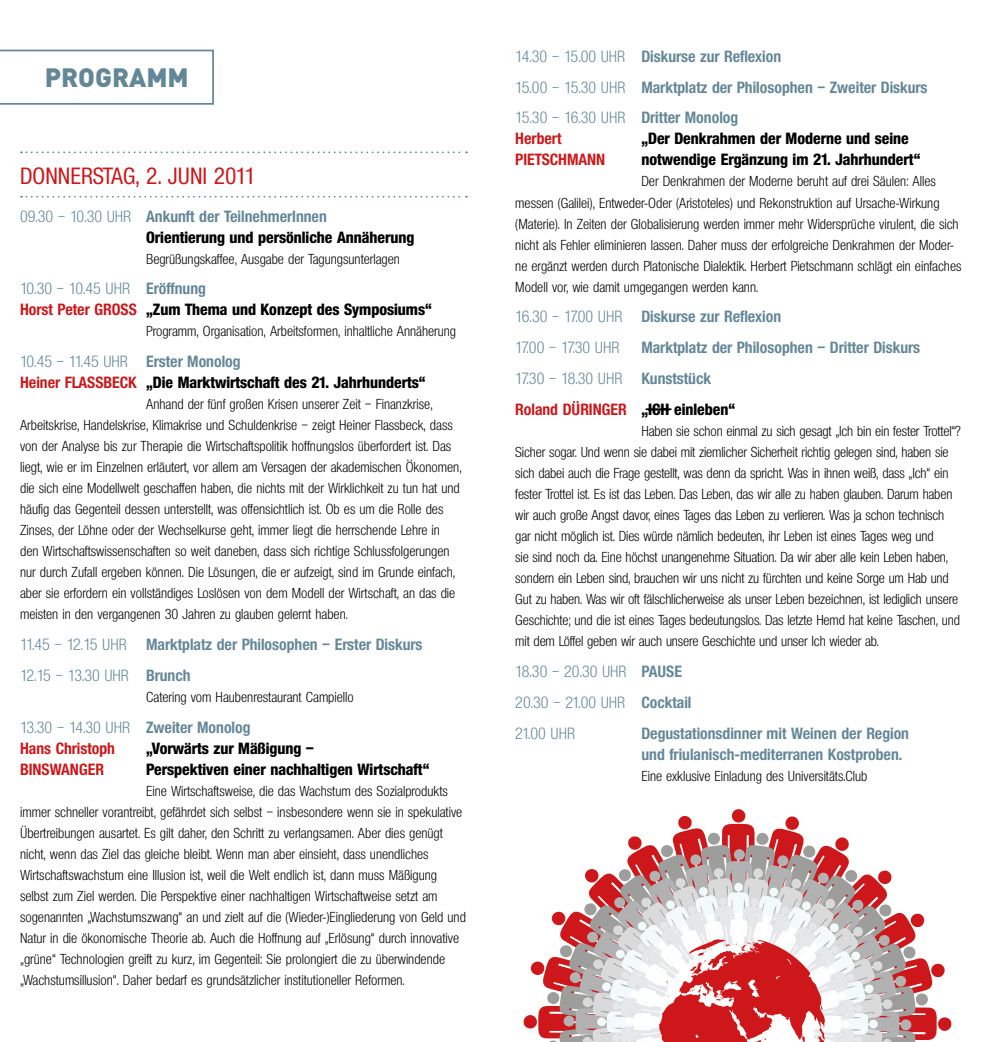
<style>
.page{position:relative;width:983px;height:1042px;background:#fff}
.page>*{position:absolute;margin:0;border:0;box-sizing:border-box;transform-origin:0 0}
.t1{font:900 26.25px "DIN";color:#648798}
.t2{font:500 condensed 22.75px "Olnova";color:#cd171a}
.t3{font:700 condensed 15.75px/21px "Olnova";color:#648798}
.t4{font:800 condensed 15.75px/21px "Olnova";color:#000}
.t5{font:condensed 15.75px "Olnova";color:#648798}
.t6{font:700 condensed 15.75px/31px "Olnova";color:#cd171a}
.t7{font:condensed 14px/21px "Olnova";color:#000}
.s1{font-weight:700;color:#648798}
.s2{font-weight:700;color:#cd171a}
.s3{color:#648798}
.s4{font-weight:800;color:#000}
</style>
<div class="page">
<svg style="left:21px;top:151px;width:446px;height:2px"></svg>
<svg style="left:21px;top:196px;width:446px;height:2px"></svg>
<svg style="left:648px;top:410px;width:21px;height:1px"></svg>
<svg style="left:523px;top:809px;width:428px;height:231px"></svg>
<svg style="left:545px;top:831px;width:384px;height:211px"></svg>
<svg style="left:562px;top:848px;width:350px;height:194px"></svg>
<svg style="left:581px;top:867px;width:312px;height:175px;background:#c29fa0"></svg>
<svg style="left:596px;top:882px;width:282px;height:160px;background:#c5aeae"></svg>
<svg style="left:611px;top:897px;width:252px;height:145px"></svg>
<hr style="left:645px;top:408px;width:26px;height:2px;background:#000">
<svg style="left:0;top:50px;width:214px;height:55px"></svg>
<h1 class="t1" style="left:45px;top:60px;width:146px">PROGRAMM</h1>
<h2 class="t2" style="left:20px;top:163px;width:25px">DONNERSTAG</h2>
<h2 class="t2" style="left:135px;top:163px;width:122px">, 2. JUNI 2011</h2>
<p class="t5" style="left:20px;top:207px;width:104px">09.30 – 10.30 Uhr</p>
<p class="t3" style="left:146px;top:205px;width:182px">Ankunft der TeilnehmerInnen</p>
<p class="t4" style="left:146px;top:226px;width:269px">Orientierung und persönliche Annäherung</p>
<p class="t7" style="left:146px;top:248px;width:255px">Begrüßungskaffee, Ausgabe der Tagungsunterlagen</p>
<p class="t5" style="left:20px;top:279px;width:102px">10.30 – 10.45 Uhr</p>
<p class="t4" style="left:20px;top:278px;width:413px;text-indent:126px"><span class="s1">Eröffnung<br></span><span class="s2">Horst Peter GroSS</span> „Zum Thema und Konzept des Symposiums“</p>
<p class="t7" style="left:146px;top:321px;width:311px">Programm, Organisation, Arbeitsformen, inhaltliche Annäherung</p>
<p class="t5" style="left:20px;top:352px;width:100px">10.45 – 11.45 Uhr</p>
<p class="t4" style="left:20px;top:351px;width:407px;text-indent:126px"><span class="s1">Erster Monolog<br></span><span class="s2">Heiner FLASSBECK</span> „Die Marktwirtschaft des 21. Jahrhunderts“</p>
<p class="t7" style="left:20px;top:394px;width:443px;text-indent:126px">Anhand der fünf großen Krisen unserer Zeit – Finanzkrise, Arbeitskrise, Handelskrise, Klimakrise und Schuldenkrise – zeigt Heiner Flassbeck, dass von der Analyse bis zur Therapie die Wirtschaftspolitik hoffnungslos überfordert ist. Das liegt, wie er im Einzelnen erläutert, vor allem am Versagen der akademischen Ökonomen, die sich eine Modellwelt geschaffen haben, die nichts mit der Wirklichkeit zu tun hat und häufig das Gegenteil dessen unterstellt, was offensichtlich ist. Ob es um die Rolle des Zinses, der Löhne oder der Wechselkurse geht, immer liegt die herrschende Lehre in den Wirtschaftswissenschaften so weit daneben, dass sich richtige Schlussfolgerungen nur durch Zufall ergeben können. Die Lösungen, die er aufzeigt, sind im Grunde einfach, aber sie erfordern ein vollständiges Loslösen von dem Modell der Wirtschaft, an das die meisten in den vergangenen 30 Jahren zu glauben gelernt haben.</p>
<p class="t5" style="left:20px;top:635px;width:99px">11.45 – 12.15 Uhr</p>
<p class="t3" style="left:146px;top:634px;width:277px">Marktplatz der Philosophen – Erster Diskurs</p>
<p class="t5" style="left:20px;top:666px;width:101px">12.15 – 13.30 Uhr</p>
<p class="t3" style="left:146px;top:665px;width:46px">Brunch</p>
<p class="t7" style="left:146px;top:687px;width:209px">Catering vom Haubenrestaurant Campiello</p>
<p class="t5" style="left:20px;top:718px;width:102px">13.30 – 14.30 Uhr</p>
<p class="t3" style="left:146px;top:717px;width:106px">Zweiter Monolog</p>
<p class="t6" style="left:20px;top:733px;width:96px">Hans Christoph</p>
<p class="t4" style="left:146px;top:738px;width:169px">„Vorwärts zur Mäßigung –</p>
<p class="t6" style="left:20px;top:754px;width:84px">BINSWANGER</p>
<p class="t4" style="left:146px;top:759px;width:285px">Perspektiven einer nachhaltigen Wirtschaft“</p>
<p class="t7" style="left:20px;top:781px;width:447px;text-indent:126px">Eine Wirtschaftsweise, die das Wachstum des Sozialprodukts immer schneller vorantreibt, gefährdet sich selbst – insbesondere wenn sie in spekulative Übertreibungen ausartet. Es gilt daher, den Schritt zu verlangsamen. Aber dies genügt nicht, wenn das Ziel das gleiche bleibt. Wenn man aber einsieht, dass unendliches Wirtschaftswachstum eine Illusion ist, weil die Welt endlich ist, dann muss Mäßigung selbst zum Ziel werden. Die Perspektive einer nachhaltigen Wirtschaftweise setzt am sogenannten „Wachstumszwang“ an und zielt auf die (Wieder-)Eingliederung von Geld und Natur in die ökonomische Theorie ab. Auch die Hoffnung auf „Erlösung“ durch innovative „grüne“ Technologien greift zu kurz, im Gegenteil: Sie prolongiert die zu überwindende „Wachstumsillusion“. Daher bedarf es grundsätzlicher institutioneller Reformen.</p>
<p class="t5" style="left:515px;top:47px;width:102px">14.30 – 15.00 Uhr</p>
<p class="t3" style="left:641px;top:45px;width:141px">Diskurse zur Reflexion</p>
<p class="t5" style="left:515px;top:78px;width:103px">15.00 – 15.30 Uhr</p>
<p class="t3" style="left:641px;top:76px;width:287px">Marktplatz der Philosophen – Zweiter Diskurs</p>
<p class="t5" style="left:515px;top:108px;width:103px">15.30 – 16.30 Uhr</p>
<p class="t3" style="left:641px;top:107px;width:98px">Dritter Monolog</p>
<p class="t6" style="left:515px;top:123px;width:48px">Herbert</p>
<p class="t4" style="left:641px;top:128px;width:269px">„Der Denkrahmen der Moderne und seine</p>
<p class="t6" style="left:515px;top:144px;width:91px">PIETSCHMANN</p>
<p class="t4" style="left:641px;top:149px;width:280px">notwendige Ergänzung im 21. Jahrhundert“</p>
<p class="t7" style="left:515px;top:171px;width:447px;text-indent:126px">Der Denkrahmen der Moderne beruht auf drei Säulen: Alles messen (Galilei), Entweder-Oder (Aristoteles) und Rekonstruktion auf Ursache-Wirkung (Materie). In Zeiten der Globalisierung werden immer mehr Widersprüche virulent, die sich nicht als Fehler eliminieren lassen. Daher muss der erfolgreiche Denkrahmen der Moder&shy;ne ergänzt werden durch Platonische Dialektik. Herbert Pietschmann schlägt ein einfaches Modell vor, wie damit umgegangen werden kann.</p>
<p class="t5" style="left:515px;top:307px;width:100px">16.30 – 17.00 Uhr</p>
<p class="t3" style="left:641px;top:306px;width:141px">Diskurse zur Reflexion</p>
<p class="t5" style="left:515px;top:338px;width:97px">17.00 – 17.30 Uhr</p>
<p class="t3" style="left:641px;top:337px;width:280px">Marktplatz der Philosophen – Dritter Diskurs</p>
<p class="t5" style="left:515px;top:369px;width:100px">17.30 – 18.30 Uhr</p>
<p class="t6" style="left:515px;top:363px;width:221px;text-indent:126px"><span class="s3">Kunststück<br></span>Roland DÜRINGER <span class="s4">„ICH einleben“</span></p>
<p class="t7" style="left:515px;top:421px;width:447px;text-indent:126px">Haben sie schon einmal zu sich gesagt „Ich bin ein fester Trottel“?<br>Sicher sogar. Und wenn sie dabei mit ziemlicher Sicherheit richtig gelegen sind, haben sie sich dabei auch die Frage gestellt, was denn da spricht. Was in ihnen weiß, dass „Ich“ ein fester Trottel ist. Es ist das Leben. Das Leben, das wir alle zu haben glauben. Darum haben wir auch große Angst davor, eines Tages das Leben zu verlieren. Was ja schon technisch gar nicht möglich ist. Dies würde nämlich bedeuten, ihr Leben ist eines Tages weg und<br>sie sind noch da. Eine höchst unangenehme Situation. Da wir aber alle kein Leben haben, sondern ein Leben sind, brauchen wir uns nicht zu fürchten und keine Sorge um Hab und Gut zu haben. Was wir oft fälschlicherweise als unser Leben bezeichnen, ist lediglich unsere Geschichte; und die ist eines Tages bedeutungslos. Das letzte Hemd hat keine Taschen, und mit dem Löffel geben wir auch unsere Geschichte und unser Ich wieder ab.</p>
<p class="t5" style="left:515px;top:662px;width:104px">18.30 – 20.30 Uhr</p>
<p class="t3" style="left:641px;top:661px;width:42px">PAUSE</p>
<p class="t5" style="left:515px;top:693px;width:102px">20.30 – 21.00 Uhr</p>
<p class="t3" style="left:641px;top:692px;width:52px">Cocktail</p>
<p class="t5" style="left:515px;top:724px;width:52px">21.00 Uhr</p>
<p class="t3" style="left:641px;top:723px;width:269px">Degustationsdinner mit Weinen der Region und friulanisch-mediterranen Kostproben.</p>
<p class="t7" style="left:641px;top:765px;width:227px">Eine exklusive Einladung des Universitäts.Club</p>
</div>
